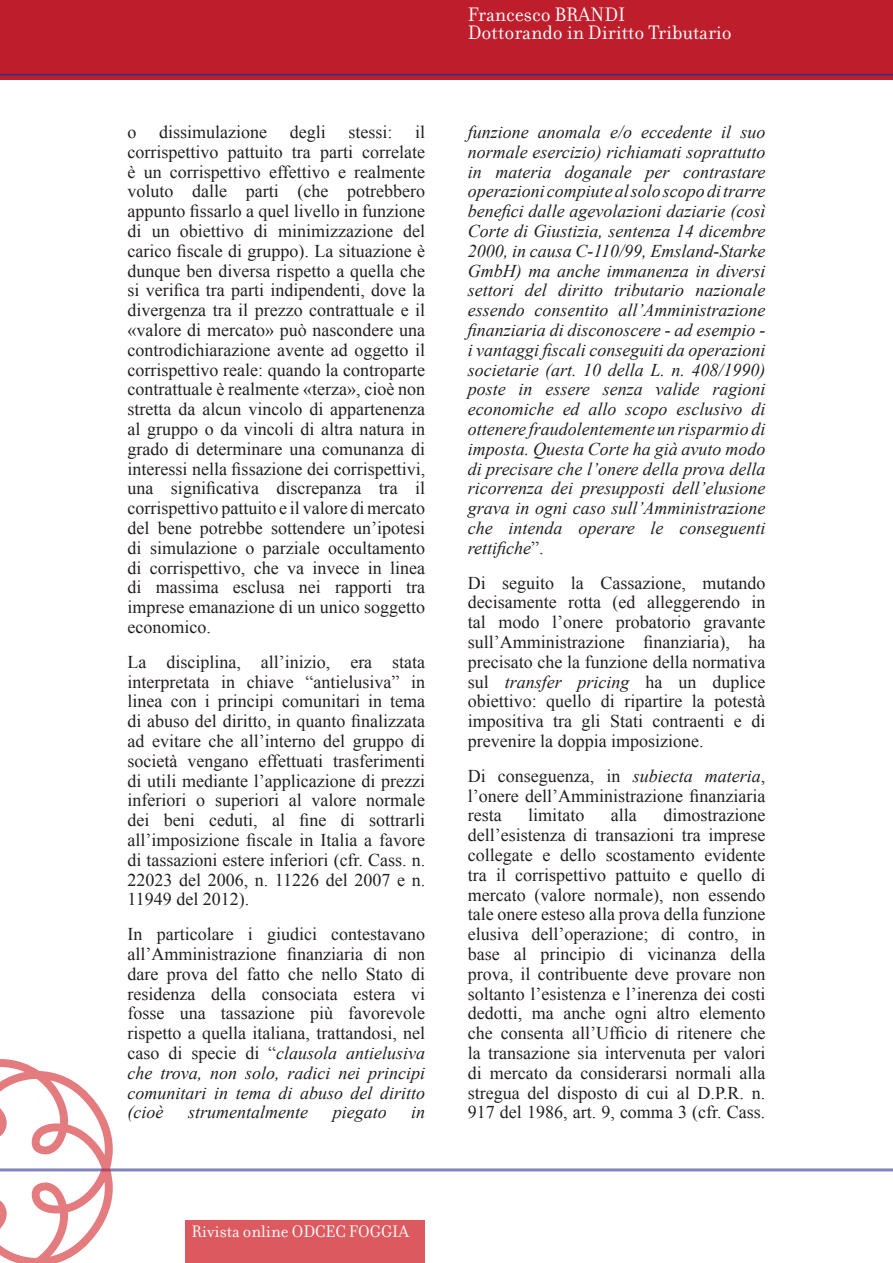
<style>
.page{position:relative;width:893px;height:1263px;background:#fff}
.page>*{position:absolute;margin:0;border:0;box-sizing:border-box;transform-origin:0 0}
.Default{font:21px "Filosofia";color:#fff}
.Normale{font:18px/19.8px "Times New Roman";color:#231f20;text-align:justify}
.Normale-2{font:italic 18px/19.8px "Times New Roman";color:#231f20;text-align:justify}
.t1{font:18px "Filosofia";color:#fff}
.s1{font-style:italic}
.s2{font-style:normal}
</style>
<div class="page">
<hr style="left:0;top:1168px;width:893px;height:3px;background:#2e328e">
<div style="left:0;top:0;width:893px;height:79px;background:#be1d2c"></div>
<hr style="left:0;top:74px;width:893px;height:1px;background:#2e3092">
<svg style="left:0;top:1059px;width:113px;height:204px"></svg>
<div style="left:185px;top:1220px;width:240px;height:43px;background:#dc5a5f"></div>
<p class="Normale" style="left:128px;top:122px;width:299px;text-indent:288px">il corrispettivo pattuito tra parti correlate è un corrispettivo effettivo e realmente voluto dalle parti (che potrebbero appunto fissarlo a quel livello in funzione di un obiettivo di minimizzazione del carico fiscale di gruppo). La situazione è dunque ben diversa rispetto a quella che si verifica tra parti indipendenti, dove la divergenza tra il prezzo contrattuale e il «valore di mercato» può nascondere una controdichiarazione avente ad oggetto il corrispettivo reale: quando la controparte contrattuale è realmente «terza», cioè non stretta da alcun vincolo di appartenenza al gruppo o da vincoli di altra natura in grado di determinare una comunanza di interessi nella fissazione dei corrispettivi, una significativa discrepanza tra il corrispettivo pattuito e il valore di mercato del bene potrebbe sottendere un’ipotesi di simulazione o parziale occultamento di corrispettivo, che va invece in linea di massima esclusa nei rapporti tra imprese emanazione di un unico soggetto economico.</p>
<p class="Normale" style="left:128px;top:652px;width:299px">La disciplina, all’inizio, era stata interpretata in chiave “antielusiva” in linea con i principi comunitari in tema di abuso del diritto, in quanto finalizzata ad evitare che all’interno del gruppo di società vengano effettuati trasferimenti di utili mediante l’applicazione di prezzi inferiori o superiori al valore normale dei beni ceduti, al fine di sottrarli all’imposizione fiscale in Italia a favore di tassazioni estere inferiori (cfr. Cass. n.<br>22023 del 2006, n. 11226 del 2007 e n.<br>11949 del 2012).</p>
<p class="Normale" style="left:128px;top:924px;width:299px">In particolare i giudici contestavano all’Amministrazione finanziaria di non dare prova del fatto che nello Stato di residenza della consociata estera vi fosse una tassazione più favorevole rispetto a quella italiana, trattandosi, nel caso di specie di “<span class="s1">clausola antielusiva che trova, non solo, radici nei principi comunitari in tema di abuso del diritto (cioè</span></p>
<p class="Normale" style="left:128px;top:122px;width:10px">o</p>
<p class="Normale" style="left:159px;top:122px;width:109px">dissimulazione</p>
<p class="Normale" style="left:290px;top:122px;width:37px">degli</p>
<p class="Normale" style="left:349px;top:122px;width:46px">stessi:</p>
<p class="Normale-2" style="left:188px;top:1102px;width:121px">strumentalmente</p>
<p class="Normale-2" style="left:333px;top:1102px;width:55px">piegato</p>
<p class="Normale-2" style="left:411px;top:1102px;width:16px">in</p>
<p class="Default" style="left:468px;top:3px;width:159px">Francesco BRANDI</p>
<p class="Default" style="left:468px;top:21px;width:266px">Dottorando in Diritto Tributario</p>
<p class="Normale-2" style="left:468px;top:122px;width:299px">funzione anomala e/o eccedente il suo normale esercizio) richiamati soprattutto in materia doganale per contrastare operazioni compiute al solo scopo di trarre benefici dalle agevolazioni daziarie (così Corte di Giustizia, sentenza 14 dicembre 2000, in causa C-110/99, Emsland-Starke GmbH) ma anche immanenza in diversi settori del diritto tributario nazionale essendo consentito all’Amministrazione finanziaria di disconoscere - ad esempio - i vantaggi fiscali conseguiti da operazioni societarie (art. 10 della L. n. 408/1990) poste in essere senza valide ragioni economiche ed allo scopo esclusivo di ottenere fraudolentemente un risparmio di imposta. Questa Corte ha già avuto modo di precisare che l’onere della prova della ricorrenza dei presupposti dell’elusione grava in ogni caso sull’Amministrazione che intenda operare le conseguenti rettifiche<span class="s2">”.</span></p>
<p class="Normale" style="left:468px;top:572px;width:299px">Di seguito la Cassazione, mutando decisamente rotta (ed alleggerendo in tal modo l’onere probatorio gravante sull’Amministrazione finanziaria), ha precisato che la funzione della normativa sul <span class="s1">transfer pricing</span> ha un duplice obiettivo: quello di ripartire la potestà impositiva tra gli Stati contraenti e di prevenire la doppia imposizione.</p>
<p class="Normale" style="left:468px;top:766px;width:299px">Di conseguenza, in <span class="s1">subiecta materia</span>, l’onere dell’Amministrazione finanziaria resta</p>
<p class="Normale" style="left:468px;top:805px;width:299px;text-indent:196px">dimostrazione dell’esistenza di transazioni tra imprese collegate e dello scostamento evidente tra il corrispettivo pattuito e quello di mercato (valore normale), non essendo tale onere esteso alla prova della funzione elusiva dell’operazione; di contro, in base al principio di vicinanza della prova, il contribuente deve provare non soltanto l’esistenza e l’inerenza dei costi dedotti, ma anche ogni altro elemento che consenta all’Ufficio di ritenere che la transazione sia intervenuta per valori di mercato da considerarsi normali alla stregua del disposto di cui al D.P.R. n.<br>917 del 1986, art. 9, comma 3 (cfr. Cass.</p>
<p class="Normale" style="left:528px;top:805px;width:58px">limitato</p>
<p class="Normale" style="left:611px;top:805px;width:27px">alla</p>
<p class="t1" style="left:192px;top:1222px;width:219px">Rivista online ODCEC FOGGIA</p>
</div>
